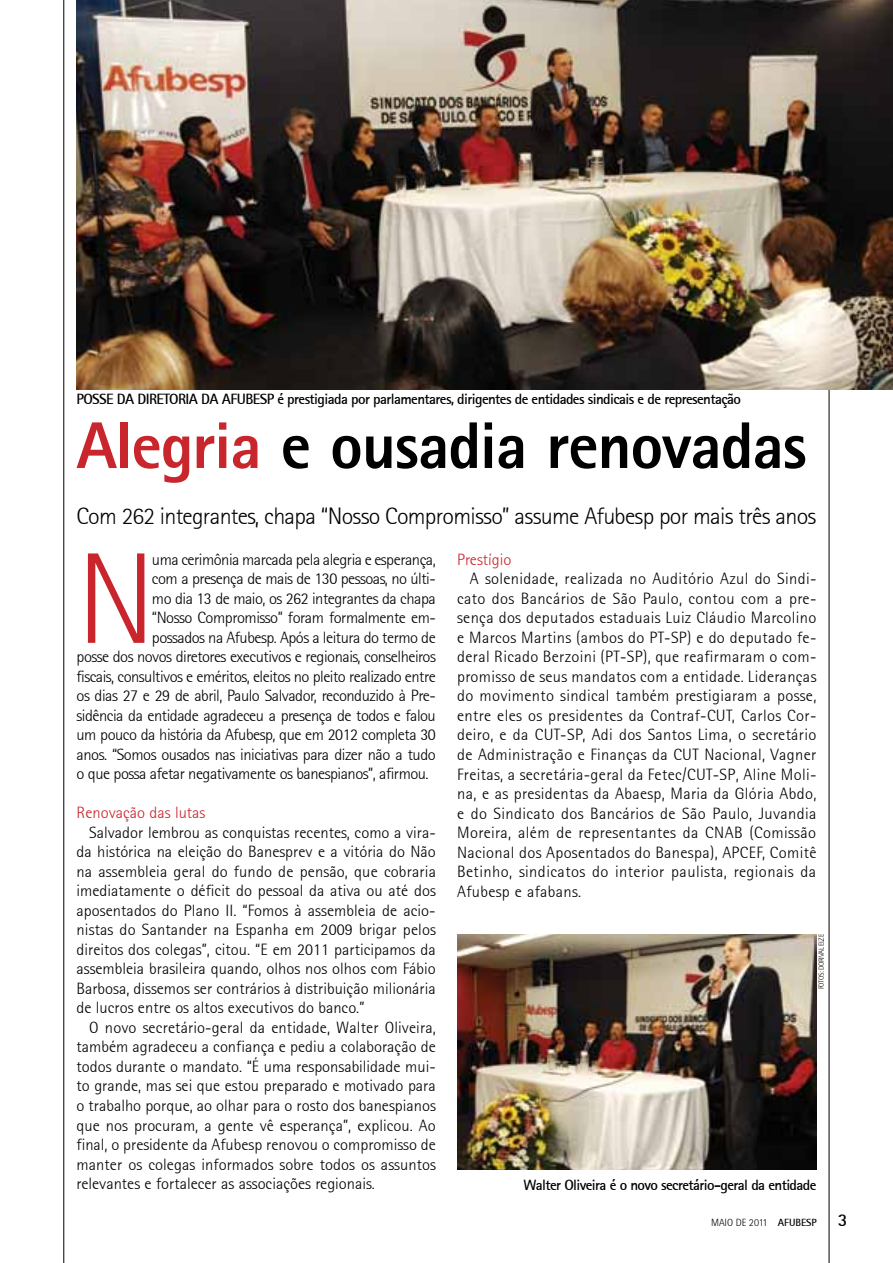
<style>
.page{position:relative;width:893px;height:1263px;background:#fff}
.page>*{position:absolute;margin:0;border:0;box-sizing:border-box;transform-origin:0 0}
.t1{font:300 129.6px "Rotis Semi Sans 45";color:#c9252c}
.t2{font:800 66px "Rotis Sans Serif 75";letter-spacing:-.02em;color:#000}
.t3{font:300 24px "Rotis Sans Serif 45";letter-spacing:-.03em;color:#000}
.t4{font:300 16.5px/19.5px "Rotis Semi Sans 45";letter-spacing:-.03em;color:#000;text-align:justify}
.t5{font:300 16.5px "Rotis Semi Sans 45";color:#c9252c}
.t6{font:700 15px "Rotis Sans Serif 65";letter-spacing:-.04em;color:#000}
.t7{font:300 10.5px "Rotis Sans Serif 45";color:#000}
.t8{font:300 7.5px "Rotis Sans Serif 45";letter-spacing:-.05em;color:#000}
.s1{color:#c9252c}
.s2{font-family:"Rotis Sans Serif 65";font-weight:700}
.s3{font-family:"Rotis Sans Serif 65";font-weight:700;font-size:18px}
</style>
<div class="page">
<hr style="left:829px;top:0;width:1px;height:1263px;background:#000">
<hr style="left:64px;top:0;width:1px;height:1263px;background:#000">
<img style="left:77px;top:0;width:816px;height:389px">
<img style="left:457px;top:934px;width:359px;height:235px">
<p class="t6" style="left:77px;top:390px;width:9px">POSSE</p>
<p class="t6" style="left:117px;top:390px;width:122px">DA DIRETORIA DA AFUBESP</p>
<p class="t6" style="left:277px;top:390px;width:465px">é prestigiada por parlamentares, dirigentes de entidades sindicais e de representação</p>
<h2 class="t2" style="left:77px;top:404px;width:732px"><span class="s1">Alegria</span> e ousadia renovadas</h2>
<h3 class="t3" style="left:77px;top:502px;width:741px">Com 262 integrantes, chapa “Nosso Compromisso” assume Afubesp por mais três anos</h3>
<h1 class="t1" style="left:77px;top:525px;width:81px">N</h1>
<p class="t4" style="left:152px;top:549px;width:285px">uma cerimônia marcada pela alegria e esperança,</p>
<p class="t4" style="left:152px;top:569px;width:285px">com a presença de mais de 130 pessoas, no últi-</p>
<p class="t4" style="left:152px;top:588px;width:285px">mo dia 13 de maio, os 262 integrantes da chapa</p>
<p class="t4" style="left:152px;top:608px;width:285px">“Nosso Compromisso” foram formalmente em-</p>
<p class="t4" style="left:152px;top:627px;width:285px">possados na Afubesp. Após a leitura do termo de</p>
<p class="t4" style="left:77px;top:647px;width:361px">posse dos novos diretores executivos e regionais, conselheiros</p>
<p class="t4" style="left:77px;top:666px;width:361px">fiscais, consultivos e eméritos, eleitos no pleito realizado entre</p>
<p class="t4" style="left:77px;top:686px;width:361px">os dias 27 e 29 de abril, Paulo Salvador, reconduzido à Pre-</p>
<p class="t4" style="left:77px;top:705px;width:361px">sidência da entidade agradeceu a presença de todos e falou</p>
<p class="t4" style="left:77px;top:725px;width:361px">um pouco da história da Afubesp, que em 2012 completa 30</p>
<p class="t4" style="left:77px;top:744px;width:361px">anos. “Somos ousados nas iniciativas para dizer não a tudo</p>
<p class="t4" style="left:77px;top:764px;width:354px">o que possa afetar negativamente os banespianos”, afirmou.</p>
<p class="t5" style="left:77px;top:803px;width:130px">Renovação das lutas</p>
<p class="t4" style="left:77px;top:822px;width:361px;text-indent:13px">Salvador lembrou as conquistas recentes, como a vira&shy;da histórica na eleição do Banesprev e a vitória do Não na assembleia geral do fundo de pensão, que cobraria imediatamente o déficit do pessoal da ativa ou até dos aposentados do Plano II. “Fomos à assembleia de acio&shy;nistas do Santander na Espanha em 2009 brigar pelos direitos dos colegas”, citou. “E em 2011 participamos da assembleia brasileira quando, olhos nos olhos com Fábio Barbosa, dissemos ser contrários à distribuição milionária de lucros entre os altos executivos do banco.”</p>
<p class="t4" style="left:77px;top:1018px;width:361px;text-indent:13px">O novo secretário-geral da entidade, Walter Oliveira, também agradeceu a confiança e pediu a colaboração de todos durante o mandato. “É uma responsabilidade mui&shy;to grande, mas sei que estou preparado e motivado para o trabalho porque, ao olhar para o rosto dos banespianos que nos procuram, a gente vê esperança”, explicou. Ao final, o presidente da Afubesp renovou o compromisso de manter os colegas informados sobre todos os assuntos relevantes e fortalecer as associações regionais.</p>
<p class="t5" style="left:457px;top:550px;width:56px">Prestígio</p>
<p class="t4" style="left:457px;top:569px;width:361px;text-indent:13px">A solenidade, realizada no Auditório Azul do Sindi&shy;cato dos Bancários de São Paulo, contou com a pre&shy;sença dos deputados estaduais Luiz Cláudio Marcolino e Marcos Martins (ambos do PT-SP) e do deputado fe&shy;deral Ricado Berzoini (PT-SP), que reafirmaram o com&shy;promisso de seus mandatos com a entidade. Lideranças do movimento sindical também prestigiaram a posse, entre eles os presidentes da Contraf-CUT, Carlos Cor&shy;deiro, e da CUT-SP, Adi dos Santos Lima, o secretário de Administração e Finanças da CUT Nacional, Vagner Freitas, a secretária-geral da Fetec/CUT-SP, Aline Moli&shy;na, e as presidentas da Abaesp, Maria da Glória Abdo, e do Sindicato dos Bancários de São Paulo, Juvandia Moreira, além de representantes da CNAB (Comissão Nacional dos Aposentados do Banespa), APCEF, Comitê Betinho, sindicatos do interior paulista, regionais da Afubesp e afabans.</p>
<p class="t8" style="left:817px;top:989px;width:57px;rotate:-90deg">fotos: dor ival elze</p>
<p class="t6" style="left:524px;top:1175px;width:294px">Walter Oliveira é o novo secretário-geral da entidade</p>
<p class="t7" style="left:711px;top:1216px;width:138px">maio de 2011 <span class="s2">Afubesp</span> <span class="s3">3</span></p>
</div>
